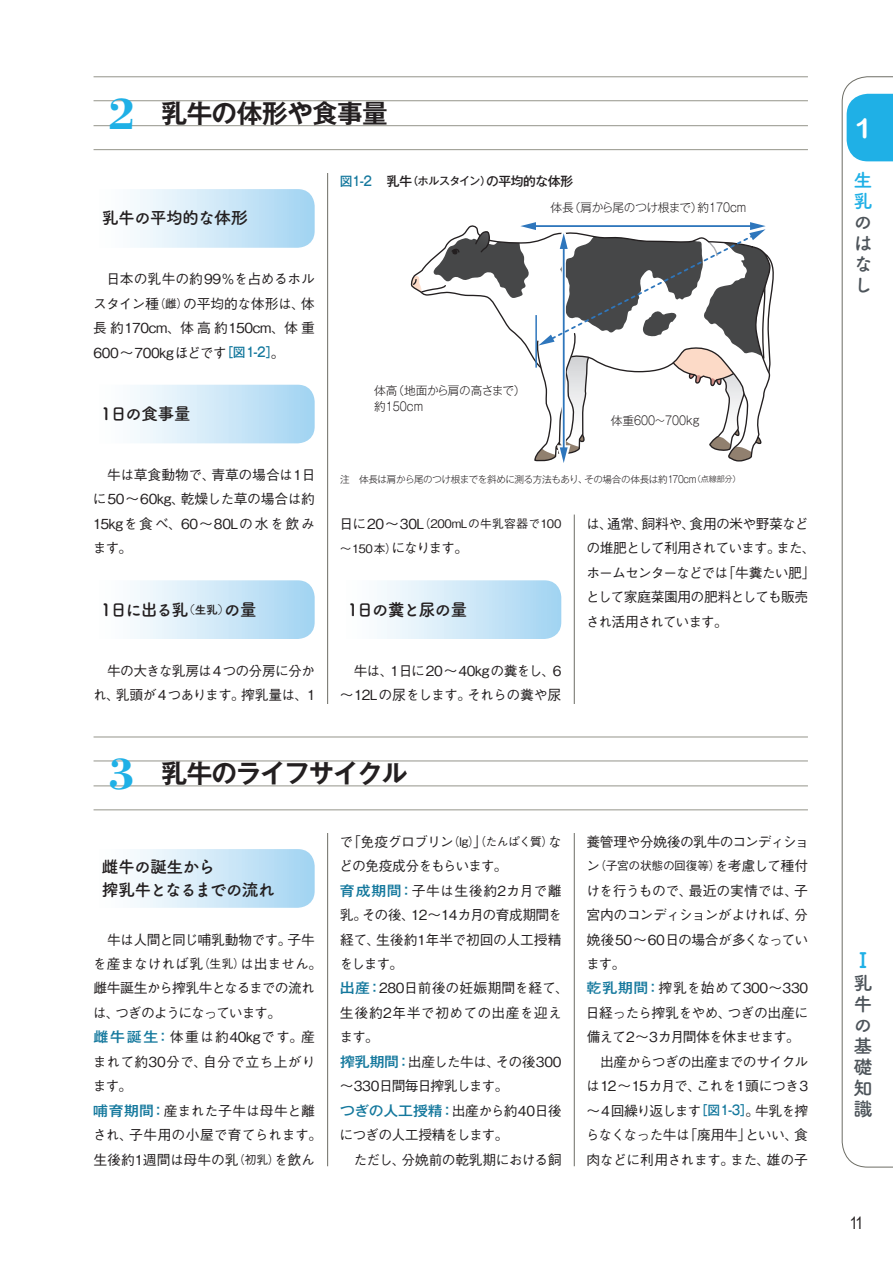
<style>
.page{position:relative;width:893px;height:1263px;background:#fff}
.page>*{position:absolute;margin:0;border:0;box-sizing:border-box;transform-origin:0 0}
.t1{font:27.6px "Arial Rounded MT Bold";color:#fff}
.見出し2_大見出し{font:700 25.5px "Gothic MB101 Pro De";letter-spacing:-.03em;color:#231f20}
.t2{font:700 21.3px "Tsuku B Rd Gothic";color:#1fb0e6}
.t3{font:700 19.2px/21px "Tsuku A Rd Gothic";color:#4d545a;text-align:justify}
.t4{font:700 19.2px/21px "Tsuku A Rd Gothic";color:#1fb0e6}
.見出し3_小見出し_1L{font:700 16.95px "Tsuku A Rd Gothic";letter-spacing:-.065em;color:#231f20}
.見出し3_小見出し_2L{font:700 16.95px/23.4px "Tsuku A Rd Gothic";letter-spacing:-.06em;color:#231f20}
.t5{font:16.95px "Arial Narrow";color:#231f20}
.本文{font:500 13.8px/24.5px "Gothic BBB Pro";letter-spacing:-.04em;color:#231f20;text-align:justify}
.本文_天付き{font:500 13.8px/24.5px "Gothic BBB Pro";letter-spacing:-.025em;color:#231f20;text-align:justify}
.本文-2{font:500 13.8px/24.5px "Gothic BBB Pro";letter-spacing:-.065em;color:#231f20}
.本文_天付き-2{font:500 13.8px/24.5px "Gothic BBB Pro";letter-spacing:.015em;color:#231f20}
.本文_天付き-3{font:500 13.8px/24.5px "Gothic BBB Pro";letter-spacing:-.07em;color:#231f20}
.本文_天付き-4{font:500 13.8px/24.5px "Gothic BBB Pro";letter-spacing:-.05em;color:#231f20}
.図表_タイトル{font:500 12.75px "Gothic MB101 Pro";letter-spacing:-.025em;color:#231f20}
.t6{font:300 12px "Gothic MB101 Pro";color:#231f20;scale:.85 1}
.本文-3{font:500 11.7px/24.5px "Gothic BBB Pro";letter-spacing:-.02em;color:#231f20}
.t7{font:300 11.7px "Gothic MB101 Pro";letter-spacing:-.045em;color:#231f20}
.t8{font:300 9.6px "Gothic MB101 Pro";letter-spacing:-.04em;color:#231f20}
.s1{font-family:"Bodoni SSK";font-size:45.75px;color:#1fb0e6}
.s2{font-size:11.7px}
.s3{font-family:"Gothic MB101 Pro";font-size:12.75px;color:#14789d}
.s4{font-family:"Gothic MB101 Pro";font-size:13.2px;color:#14789d}
.s5{color:#14789d}
.s6{font-size:13.2px;color:#14789d}
.s7{font-size:10.8px}
.s8{font-size:12px}
.s9{font-size:9.9px}
.s10{font-size:8.1px}
.s11{font-size:13.8px}
.s12{font-family:"Gothic MB101 Pro";color:#14789d}
</style>
<div class="page">
<hr style="left:327px;top:77px;width:1px;height:1089px;background:#6d6d65">
<hr style="left:574px;top:514px;width:1px;height:652px;background:#6d6d65">
<hr style="left:94px;top:77px;width:714px;height:1px;background:#94948a">
<hr style="left:94px;top:100px;width:714px;height:1px;background:#94948a">
<hr style="left:94px;top:125px;width:714px;height:1px;background:#94948a">
<hr style="left:94px;top:149px;width:714px;height:1px;background:#94948a">
<svg style="left:134px;top:189px;width:181px;height:59px;background:#cee8f7"></svg>
<svg style="left:134px;top:385px;width:181px;height:58px;background:#cee8f7"></svg>
<svg style="left:134px;top:580px;width:181px;height:59px;background:#cee8f7"></svg>
<svg style="left:381px;top:580px;width:180px;height:59px;background:#cee8f7"></svg>
<div style="left:94px;top:704px;width:714px;height:128px;background:#fff"></div>
<hr style="left:94px;top:737px;width:714px;height:1px;background:#94948a">
<hr style="left:94px;top:761px;width:714px;height:1px;background:#94948a">
<hr style="left:94px;top:786px;width:714px;height:1px;background:#94948a">
<hr style="left:94px;top:810px;width:714px;height:1px;background:#94948a">
<svg style="left:134px;top:849px;width:181px;height:59px;background:#cee8f7"></svg>
<svg style="left:411px;top:222px;width:363px;height:241px"></svg>
<hr style="left:535px;top:315px;width:2px;height:53px;background:#2e76bc">
<svg style="left:842px;top:76px;width:51px;height:1091px"></svg>
<p class="見出し2_大見出し" style="left:109px;top:92px;width:280px"><span class="s1">2</span> 乳牛の体形や食事量</p>
<p class="見出し3_小見出し_1L" style="left:102px;top:205px;width:147px">乳牛の平均的な体形</p>
<p class="本文" style="left:93px;top:265px;width:223px;text-indent:13px">日本の乳牛の約99％を占めるホルスタイン種<span class="s2">（雌）</span>の平均的な体形は、体長約170cm、体高約150cm、体重600〜700kgほどです<span class="s3">［図</span><span class="s4">1-2</span><span class="s3">］</span>。</p>
<p class="見出し3_小見出し_1L" style="left:101px;top:400px;width:91px">1日の食事量</p>
<p class="本文" style="left:93px;top:461px;width:224px;text-indent:14px">牛は草食動物で、青草の場合は1日に50〜60kg、乾燥した草の場合は約15kgを食べ、60〜80Lの水を飲みます。</p>
<p class="見出し3_小見出し_1L" style="left:101px;top:596px;width:157px">1日に出る乳<span class="s2">（生乳）</span>の量</p>
<p class="本文" style="left:93px;top:656px;width:224px;text-align:right">牛の大きな乳房は4つの分房に分かれ、乳頭が4つあります。搾乳量は、1</p>
<p class="図表_タイトル" style="left:340px;top:170px;width:235px"><span class="s5">図</span><span class="s6">1-2</span> 乳牛<span class="s7">（ホルスタイン）</span>の平均的な体形</p>
<p class="t7" style="left:551px;top:198px;width:197px">体長（肩から尾のつけ根まで）約<span class="s8">170cm</span></p>
<p class="t7" style="left:374px;top:381px;width:153px">体高（地面から肩の高さまで）</p>
<p class="t6" style="left:374px;top:396px;width:59px"><span class="s2">約</span>150cm</p>
<p class="t6" style="left:611px;top:410px;width:106px"><span class="s2">体重</span>600<span class="s2">～</span>700kg</p>
<p class="t8" style="left:340px;top:471px;width:402px">注　体長は肩から尾のつけ根までを斜めに測る方法もあり、その場合の体長は約<span class="s9">170cm</span><span class="s10">（点線部分）</span></p>
<p class="本文-3" style="left:339px;top:510px;width:224px"><span class="s11">日に20〜30L</span>（200mLの牛乳容器で100〜150本）<span class="s11">になります。</span></p>
<p class="見出し3_小見出し_1L" style="left:348px;top:596px;width:121px">1日の糞と尿の量</p>
<p class="本文" style="left:340px;top:656px;width:223px;text-align:right">牛は、1日に20〜40kgの糞をし、6〜12Lの尿をします。それらの糞や尿</p>
<p class="本文-2" style="left:586px;top:510px;width:231px">は、通常、飼料や、食用の米や野菜などの堆肥として利用されています。また、ホームセンターなどでは「牛糞たい肥」として家庭菜園用の肥料としても販売され活用されています。</p>
<p class="見出し2_大見出し" style="left:109px;top:752px;width:300px"><span class="s1">3</span> 乳牛のライフサイクル</p>
<p class="見出し3_小見出し_2L" style="left:102px;top:854px;width:175px">雌牛の誕生から<br>搾乳牛となるまでの流れ</p>
<p class="本文" style="left:93px;top:925px;width:231px;text-align:left;text-indent:14px">牛は人間と同じ哺乳動物です。子牛を産まなければ乳<span class="s2">（生乳）</span>は出ません。雌牛誕生から搾乳牛となるまでの流れは、つぎのようになっています。</p>
<p class="本文_天付き" style="left:93px;top:1023px;width:224px"><span class="s12">雌牛誕生：</span>体重は約40kgです。産まれて約30分で、自分で立ち上がります。</p>
<p class="本文_天付き" style="left:93px;top:1096px;width:231px;text-align:left"><span class="s12">哺育期間：</span>産まれた子牛は母牛と離され、子牛用の小屋で育てられます。生後約1週間は母牛の乳<span class="s2">（初乳）</span>を飲ん</p>
<p class="本文_天付き-3" style="left:339px;top:827px;width:224px">で「免疫グロブリン<span class="s2">（Ig）</span>」<span class="s2">（たんぱく質）</span>などの免疫成分をもらいます。</p>
<p class="本文_天付き" style="left:339px;top:876px;width:224px"><span class="s12">育成期間：</span>子牛は生後約2カ月で離乳。その後、12〜14カ月の育成期間を経て、生後約1年半で初回の人工授精をします。</p>
<p class="本文_天付き-2" style="left:339px;top:974px;width:231px"><span class="s12">出産：</span>280日前後の妊娠期間を経て、生後約2年半で初めての出産を迎えます。</p>
<p class="本文_天付き" style="left:340px;top:1048px;width:223px"><span class="s12">搾乳期間：</span>出産した牛は、その後300〜330日間毎日搾乳します。</p>
<p class="本文_天付き-4" style="left:340px;top:1096px;width:223px"><span class="s12">つぎの人工授精：</span>出産から約40日後につぎの人工授精をします。</p>
<p class="本文" style="left:353px;top:1145px;width:210px">ただし、分娩前の乾乳期における飼</p>
<p class="本文" style="left:587px;top:827px;width:224px">養管理や分娩後の乳牛のコンディショ</p>
<p class="本文-3" style="left:586px;top:852px;width:224px"><span class="s11">ン</span>（子宮の状態の回復等）<span class="s11">を考慮して種付</span></p>
<p class="本文" style="left:586px;top:876px;width:224px">けを行うもので、最近の実情では、子宮内のコンディションがよければ、分娩後50〜60日の場合が多くなっています。</p>
<p class="本文_天付き" style="left:586px;top:974px;width:224px"><span class="s12">乾乳期間：</span>搾乳を始めて300〜330日経ったら搾乳をやめ、つぎの出産に備えて2〜3カ月間体を休ませます。</p>
<p class="本文" style="left:586px;top:1048px;width:224px;text-indent:14px">出産からつぎの出産までのサイクルは12〜15カ月で、これを1頭につき3〜4回繰り返します<span class="s3">［図</span><span class="s4">1-3</span><span class="s3">］</span>。牛乳を搾らなくなった牛は「廃用牛」といい、食肉などに利用されます。また、雄の子</p>
<h1 class="t1" style="left:855px;top:112px;width:13px">1</h1>
<h3 class="t4" style="left:854px;top:168px;width:20px">生乳</h3>
<h3 class="t3" style="left:854px;top:210px;width:20px">のはなし</h3>
<h3 class="t2" style="left:853px;top:943px;width:15px">Ⅰ</h3>
<h3 class="t3" style="left:854px;top:971px;width:20px">乳牛の基礎知識</h3>
<p class="t5" style="left:849px;top:1213px;width:16px">11</p>
</div>
